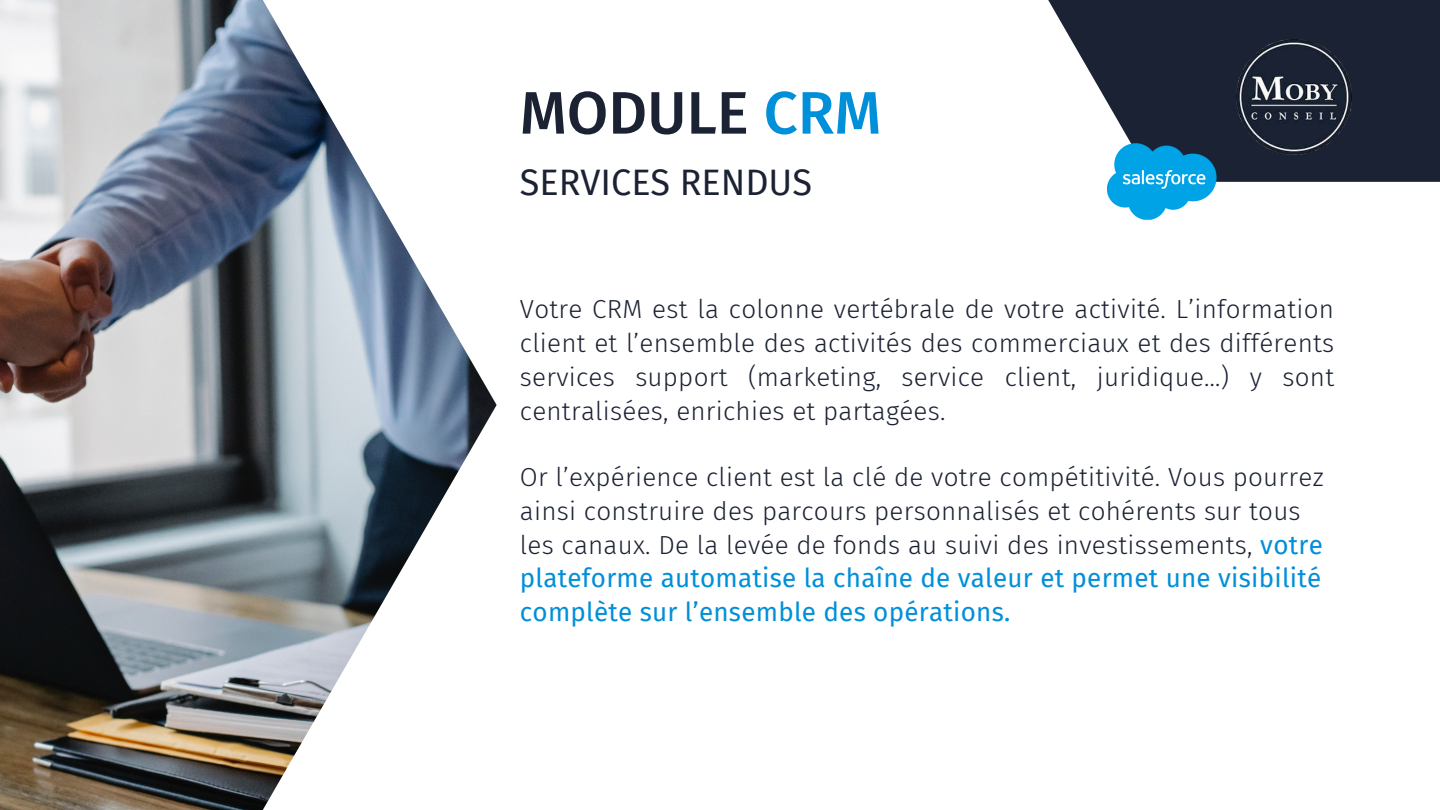
<style>
.page{position:relative;width:1440px;height:810px;background:#fff}
.page>*{position:absolute;margin:0;border:0;box-sizing:border-box;transform-origin:0 0}
.t1{font:500 60px "Fira Sans";color:#1b2233}
.t2{font:36px "Fira Sans";color:#1b2233}
.t3{font:300 26px/33.8px "Fira Sans";letter-spacing:.01em;color:#1b2233;text-align:justify}
.s1{color:#008fd9}
.s2{font-weight:400;color:#008fd9}
</style>
<div class="page">
<svg style="left:1048px;top:0;width:392px;height:182px;fill:#1b2233"></svg>
<img style="left:1230px;top:32px;width:129px;height:129px">
<img style="left:1107px;top:143px;width:110px;height:77px">
<img style="left:0;top:0;width:496px;height:810px">
<h1 class="t1" style="left:520px;top:78px;width:363px">MODULE <span class="s1">CRM</span></h1>
<h2 class="t2" style="left:520px;top:161px;width:294px">SERVICES RENDUS</h2>
<p class="t3" style="left:520px;top:293px;width:816px">Votre CRM est la colonne vertébrale de votre activité. L’information client et l’ensemble des activités des commerciaux et des différents services support (marketing, service client, juridique…) y sont centralisées, enrichies et partagées.</p>
<p class="t3" style="left:520px;top:461px;width:805px;text-align:left">Or l’expérience client est la clé de votre compétitivité. Vous pourrez ainsi construire des parcours personnalisés et cohérents sur tous les canaux. De la levée de fonds au suivi des investissements, <span class="s2">votre plateforme automatise la chaîne de valeur et permet une visibilité complète sur l’ensemble des opérations.</span></p>
</div>
